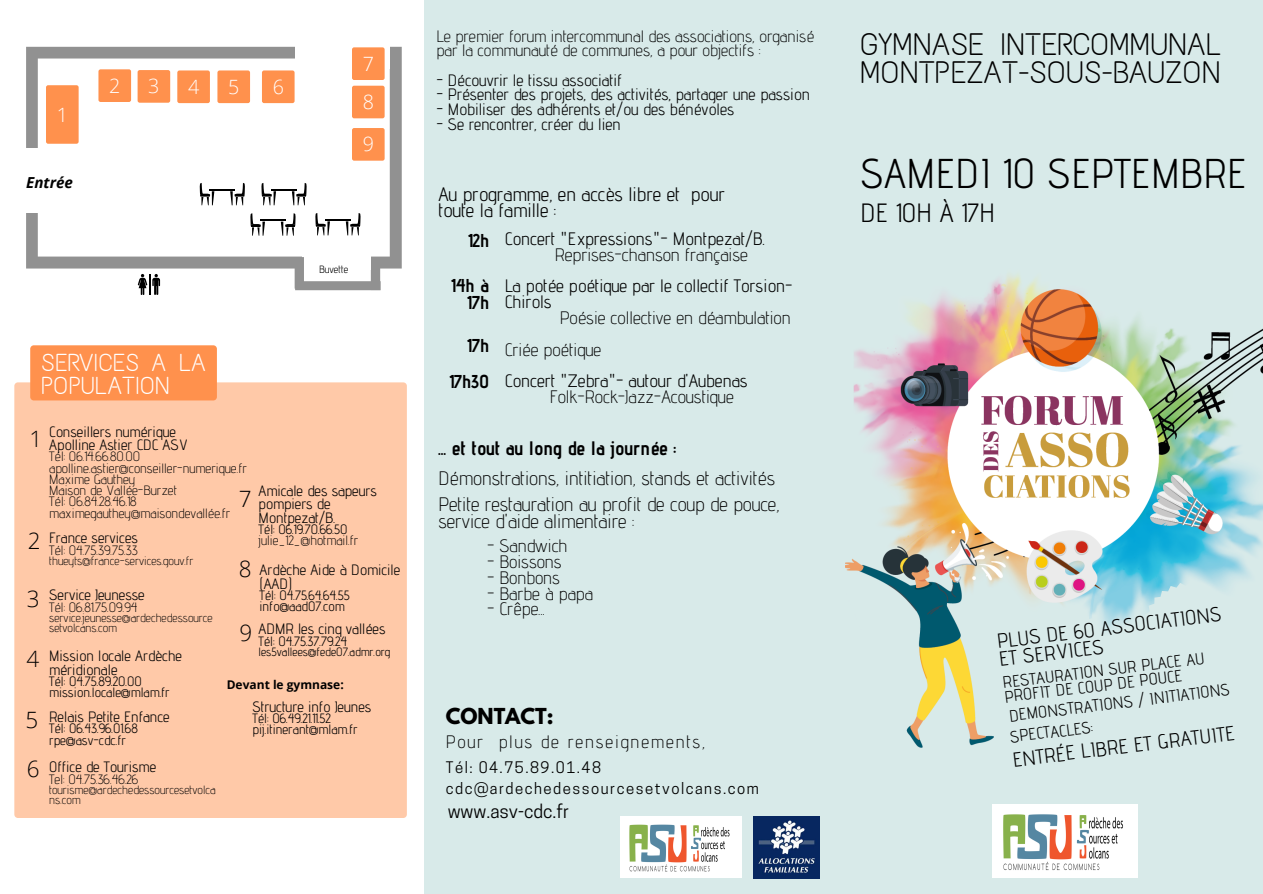
<style>
.page{position:relative;width:1263px;height:894px;background:#fff}
.page>*{position:absolute;margin:0;border:0;box-sizing:border-box;transform-origin:0 0}
.t1{font:41.55px "Advent Pro";letter-spacing:.01em;color:#000}
.t2{font:31.05px/28px "Text Me One";letter-spacing:.01em;color:#000}
.t3{font:26.4px "Advent Pro";letter-spacing:.01em;color:#000}
.t4{font:24.6px/22.5px "Text Me One";letter-spacing:.01em;color:#fff}
.t5{font:300 22.5px "Open Sans";color:#000}
.t6{font:20.4px/17.9px "Advent Pro";color:#000}
.t7{font:300 19.65px "Open Sans";color:#fff}
.t8{font:300 19.5px/26.1px "Advent Pro";color:#000}
.t9{font:19.5px/16.8px "Advent Pro";color:#000}
.t10{font:700 19.5px "Advent Pro";color:#000}
.t11{font:700 19.5px "League Spartan";color:#000}
.t12{font:700 18.6px/16.8px "Advent Pro";color:#000;text-align:right}
.t13{font:300 18px/31.5px "Advent Pro";color:#000}
.t14{font:18px/15.8px "Advent Pro";color:#000}
.t15{font:300 18px "Advent Pro";letter-spacing:.1em;color:#000}
.t16{font:18px "Cooper Hewitt";color:#000}
.t17{font:16.5px/14.5px "Advent Pro";color:#000}
.t18{font:300 16.5px/14.5px "Advent Pro";color:#000}
.t19{font:italic 700 15.15px "Open Sans";color:#000}
.t20{font:15px/13.5px "Advent Pro";color:#000}
.t21{font:15px/20.5px "Cooper Hewitt";letter-spacing:.1em;color:#000}
.t22{font:300 13.5px/11.2px "Advent Pro";color:#000}
.t23{font:13.5px/11.2px "Advent Pro";color:#000}
.t24{font:300 12px/10.1px "Advent Pro";color:#000}
.t25{font:12px "Advent Pro";color:#000}
.t26{font:700 12px "Open Sans";color:#000}
.t27{font:10.5px "Advent Pro";color:#000}
</style>
<div class="page">
<img style="left:845px;top:0;width:418px;height:893px">
<img style="left:992px;top:803px;width:145px;height:73px">
<div style="left:856px;top:38px;width:268px;height:220px;background:#d8eae9"></div>
<svg style="left:1142px;top:581px;width:96px;height:96px;background:#d2e8e8"></svg>
<div style="left:14px;top:382px;width:393px;height:435px;background:#ffc9a8;border-radius:4px"></div>
<div style="left:30px;top:345px;width:187px;height:55px;background:#ff914d;border-radius:4px"></div>
<svg style="left:26px;top:47px;width:376px;height:221px"></svg>
<svg style="left:138px;top:274px;width:22px;height:21px"></svg>
<div style="left:295px;top:281px;width:86px;height:9px;background:#919191"></div>
<div style="left:371px;top:265px;width:9px;height:25px;background:#919191"></div>
<div style="left:302px;top:250px;width:69px;height:19px;background:#fff"></div>
<div style="left:295px;top:257px;width:9px;height:31px;background:#919191"></div>
<div style="left:98px;top:69px;width:33px;height:33px;background:#ff914d;border-radius:2px"></div>
<div style="left:138px;top:70px;width:32px;height:33px;background:#ff914d;border-radius:2px"></div>
<hr style="left:325px;top:219px;width:25px;height:2px;background:#000">
<svg style="left:315px;top:213px;width:15px;height:22px"></svg>
<svg style="left:346px;top:213px;width:15px;height:22px"></svg>
<hr style="left:260px;top:219px;width:25px;height:2px;background:#000">
<svg style="left:250px;top:213px;width:15px;height:22px"></svg>
<svg style="left:281px;top:213px;width:15px;height:22px"></svg>
<hr style="left:271px;top:189px;width:26px;height:2px;background:#000">
<svg style="left:261px;top:183px;width:15px;height:22px"></svg>
<svg style="left:292px;top:183px;width:15px;height:22px"></svg>
<div style="left:177px;top:70px;width:33px;height:33px;background:#ff914d;border-radius:2px"></div>
<div style="left:46px;top:85px;width:33px;height:59px;background:#ff914d;border-radius:2px"></div>
<div style="left:217px;top:70px;width:33px;height:33px;background:#ff914d;border-radius:2px"></div>
<div style="left:20px;top:148px;width:24px;height:64px;background:#fff"></div>
<div style="left:295px;top:44px;width:95px;height:25px;background:#fff"></div>
<div style="left:262px;top:70px;width:33px;height:33px;background:#ff914d;border-radius:2px"></div>
<div style="left:352px;top:86px;width:33px;height:32px;background:#ff914d;border-radius:2px"></div>
<div style="left:424px;top:0;width:421px;height:893px;background:#d8eae9"></div>
<div style="left:352px;top:128px;width:33px;height:33px;background:#ff914d;border-radius:2px"></div>
<img style="left:754px;top:816px;width:65px;height:62px">
<img style="left:621px;top:816px;width:120px;height:61px">
<div style="left:352px;top:47px;width:33px;height:33px;background:#ff914d;border-radius:2px"></div>
<hr style="left:210px;top:189px;width:25px;height:2px;background:#000">
<svg style="left:199px;top:183px;width:15px;height:22px"></svg>
<svg style="left:230px;top:183px;width:15px;height:22px"></svg>
<h3 class="t7" style="left:57px;top:101px;width:13px">1</h3>
<p class="t19" style="left:26px;top:171px;width:48px">Entrée</p>
<h3 class="t7" style="left:109px;top:72px;width:13px">2</h3>
<h3 class="t7" style="left:148px;top:72px;width:13px">3</h3>
<h3 class="t7" style="left:188px;top:73px;width:13px">4</h3>
<h3 class="t7" style="left:228px;top:73px;width:13px">5</h3>
<h3 class="t7" style="left:273px;top:73px;width:13px">6</h3>
<h3 class="t7" style="left:363px;top:50px;width:13px">7</h3>
<h3 class="t7" style="left:363px;top:88px;width:13px">8</h3>
<h3 class="t7" style="left:363px;top:130px;width:13px">9</h3>
<p class="t18" style="left:436px;top:29px;width:379px">Le premier forum intercommunal des associations, organisé par la communauté de communes, a pour objectifs :</p>
<p class="t17" style="left:436px;top:72px;width:187px">- Découvrir le tissu associatif</p>
<p class="t17" style="left:436px;top:87px;width:375px">- Présenter des projets, des activités, partager une passion</p>
<p class="t17" style="left:436px;top:102px;width:299px">- Mobiliser des adhérents et/ou des bénévoles</p>
<p class="t17" style="left:436px;top:116px;width:186px">- Se rencontrer, créer du lien</p>
<h3 class="t9" style="left:438px;top:185px;width:288px">Au programme, en accès libre et pour toute la famille :</h3>
<h2 class="t2" style="left:860px;top:30px;width:363px">GYMNASE INTERCOMMUNAL<br>MONTPEZAT-SOUS-BAUZON</h2>
<h1 class="t1" style="left:860px;top:148px;width:388px">SAMEDI 10 SEPTEMBRE</h1>
<h3 class="t3" style="left:860px;top:197px;width:136px">DE 10H À 17H</h3>
<p class="t14" style="left:505px;top:231px;width:262px">Concert "Expressions"- Montpezat/B.</p>
<p class="t13" style="left:555px;top:238px;width:195px">Reprises-chanson française</p>
<p class="t14" style="left:505px;top:278px;width:289px">La potée poétique par le collectif Torsion-<br>Chirols</p>
<p class="t13" style="left:505px;top:301px;width:288px;text-indent:55px">Poésie collective en déambulation<br>Criée poétique</p>
<p class="t14" style="left:505px;top:372px;width:245px">Concert "Zebra"- autour d'Aubenas</p>
<p class="t13" style="left:550px;top:380px;width:186px">Folk-Rock-Jazz-Acoustique</p>
<h3 class="t10" style="left:438px;top:435px;width:239px">... et tout au long de la journée :</h3>
<h3 class="t8" style="left:438px;top:464px;width:343px">Démonstrations, intitiation, stands et activités<br>Petite restauration au profit de coup de pouce,</h3>
<h3 class="t8" style="left:438px;top:507px;width:197px">service d'aide alimentaire :</h3>
<p class="t13" style="left:487px;top:530px;width:82px">- Sandwich</p>
<p class="t13" style="left:487px;top:545px;width:76px">- Boissons</p>
<p class="t13" style="left:487px;top:561px;width:75px">- Bonbons</p>
<p class="t13" style="left:487px;top:577px;width:108px">- Barbe à papa</p>
<p class="t13" style="left:487px;top:593px;width:60px">- Crêpe...</p>
<p class="t12" style="left:468px;top:231px;width:23px">12h</p>
<p class="t12" style="left:451px;top:277px;width:39px">14h à<br>17h</p>
<p class="t12" style="left:449px;top:327px;width:41px;line-height:36px">17h<br>17h30</p>
<p class="t27" style="left:319px;top:262px;width:31px">Buvette</p>
<h3 class="t4" style="left:41px;top:351px;width:166px">SERVICES A LA<br>POPULATION</h3>
<h3 class="t5" style="left:30px;top:423px;width:14px">1</h3>
<p class="t20" style="left:49px;top:424px;width:140px">Conseillers numérique<br>Apolline Astier CDC ASV</p>
<p class="t22" style="left:49px;top:450px;width:199px">Tél: 06.14.66.80.00 apolline.astier@conseiller-numerique.fr<br>Maxime Gauthey<br>Maison de Vallée-Burzet<br>Tél: 06.84.28.46.18 maximegauthey@maisondevallée.fr</p>
<h3 class="t5" style="left:28px;top:524px;width:14px">2</h3>
<h3 class="t5" style="left:239px;top:482px;width:14px">7</h3>
<p class="t20" style="left:259px;top:483px;width:120px">Amicale des sapeurs pompiers de<br>Montpezat/B.</p>
<p class="t23" style="left:259px;top:523px;width:90px">Tél: 06.19.70.66.50</p>
<p class="t22" style="left:259px;top:534px;width:101px">julie_12_@hotmail.fr</p>
<h3 class="t5" style="left:239px;top:552px;width:14px">8</h3>
<p class="t20" style="left:49px;top:530px;width:90px">France services</p>
<p class="t22" style="left:49px;top:544px;width:90px">Tél: 04.75.39.75.33</p>
<p class="t24" style="left:49px;top:555px;width:146px">thueyts@france-services.gouv.fr</p>
<p class="t20" style="left:259px;top:562px;width:142px">Ardèche Aide à Domicile (AAD)</p>
<p class="t23" style="left:259px;top:589px;width:92px">Tél: 04.75.64.64.55 info@aad07.com</p>
<p class="t20" style="left:49px;top:587px;width:97px">Service Jeunesse</p>
<p class="t22" style="left:49px;top:601px;width:90px">Tél: 06.81.75.09.94</p>
<p class="t24" style="left:49px;top:612px;width:165px">service.jeunesse@ardechedessource setvolcans.com</p>
<h3 class="t5" style="left:27px;top:583px;width:14px">3</h3>
<h3 class="t6" style="left:996px;top:632px;width:227px;rotate:-7deg">PLUS DE 60 ASSOCIATIONS<br>ET SERVICES</h3>
<p class="t20" style="left:259px;top:621px;width:128px">ADMR les cinq vallées</p>
<p class="t23" style="left:259px;top:635px;width:90px">Tél: 04.75.37.79.24</p>
<p class="t25" style="left:259px;top:644px;width:133px">les5vallees@fede07.admr.org</p>
<h3 class="t5" style="left:240px;top:617px;width:14px">9</h3>
<h3 class="t5" style="left:27px;top:642px;width:14px">4</h3>
<p class="t20" style="left:49px;top:649px;width:134px">Mission locale Ardèche méridionale</p>
<p class="t23" style="left:49px;top:675px;width:122px">Tél: 04.75.89.20.00 mission.locale@mlam.fr</p>
<p class="t17" style="left:1002px;top:674px;width:204px;rotate:-7deg">RESTAURATION SUR PLACE AU<br>PROFIT DE COUP DE POUCE</p>
<p class="t26" style="left:227px;top:675px;width:118px">Devant le gymnase:</p>
<p class="t17" style="left:1008px;top:708px;width:223px;rotate:-7deg">DEMONSTRATIONS / INITIATIONS</p>
<p class="t20" style="left:252px;top:699px;width:120px">Structure info Jeunes</p>
<p class="t23" style="left:252px;top:712px;width:107px">Tél: 06.49.21.11.52 pij.itinerant@mlam.fr</p>
<p class="t17" style="left:1009px;top:729px;width:85px;rotate:-7deg">SPECTACLES:</p>
<h3 class="t11" style="left:446px;top:706px;width:109px">CONTACT:</h3>
<p class="t21" style="left:446px;top:759px;width:314px">Tél: 04.75.89.01.48 cdc@ardechedessourcesetvolcans.com</p>
<p class="t20" style="left:49px;top:709px;width:122px">Relais Petite Enfance</p>
<p class="t23" style="left:49px;top:722px;width:90px">Tél: 06.43.96.01.68 rpe@asv-cdc.fr</p>
<h3 class="t5" style="left:25px;top:704px;width:14px">5</h3>
<h3 class="t6" style="left:1012px;top:750px;width:225px;rotate:-7deg">ENTRÉE LIBRE ET GRATUITE</h3>
<p class="t15" style="left:446px;top:730px;width:261px">Pour plus de renseignements,</p>
<h3 class="t5" style="left:27px;top:752px;width:14px">6</h3>
<p class="t20" style="left:49px;top:760px;width:108px">Office de Tourisme</p>
<p class="t22" style="left:49px;top:773px;width:91px">Tel: 04.75.36.46.26</p>
<p class="t24" style="left:49px;top:784px;width:168px">tourisme@ardechedessourcesetvolca ns.com</p>
<p class="t16" style="left:448px;top:803px;width:123px">www.asv-cdc.fr</p>
</div>
